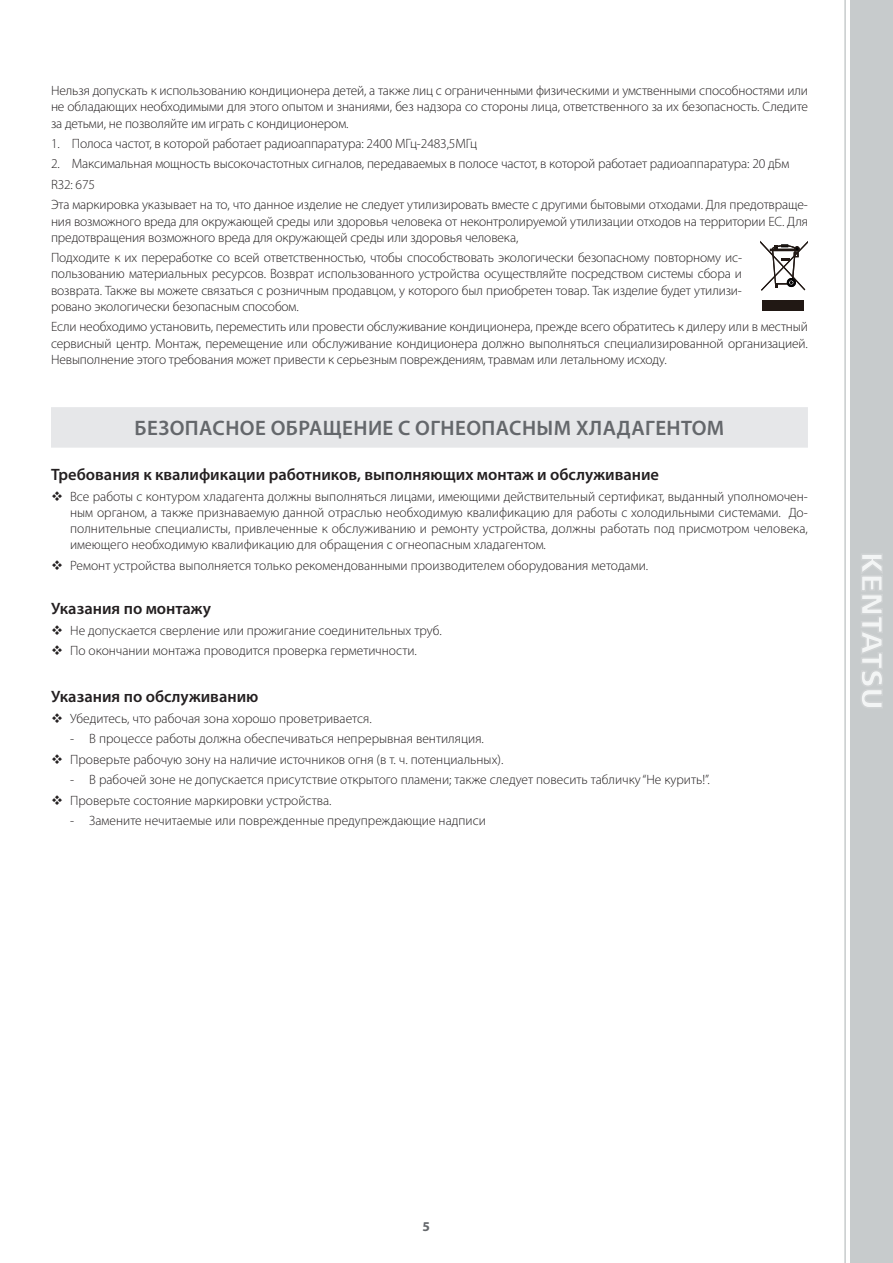
<style>
.page{position:relative;width:893px;height:1263px;background:#fff}
.page>*{position:absolute;margin:0;border:0;box-sizing:border-box;transform-origin:0 0}
.t1{font:600 21px "Myriad Pro";letter-spacing:.02em;color:#64676b}
.t2{font:600 16.5px "Myriad Pro";color:#231f20}
.t3{font:300 13.5px/16.2px "Myriad Pro";letter-spacing:-.005em;color:#231f20}
.t4{font:700 13.5px "Myriad Pro";color:#64676b}
</style>
<div class="page">
<div style="left:850px;top:0;width:43px;height:1263px;background:#c7cbcc"></div>
<hr style="left:844px;top:0;width:2px;height:1263px;background:#c7cbcc">
<svg style="left:861px;top:555px;width:21px;height:152px"></svg>
<div style="left:51px;top:407px;width:757px;height:41px;background:#e6e7e9"></div>
<div style="left:762px;top:300px;width:42px;height:10px;background:#211814"></div>
<svg style="left:760px;top:241px;width:48px;height:50px"></svg>
<p class="t3" style="left:51px;top:82px;width:758px;text-align:justify">Нельзя допускать к использованию кондиционера детей, а также лиц с ограниченными физическими и умственными способностями или не обладающих необходимыми для этого опытом и знаниями, без надзора со стороны лица, ответственного за их безопасность. Следите за детьми, не позволяйте им играть с кондиционером.</p>
<p class="t3" style="left:51px;top:135px;width:428px">1. Полоса частот, в которой работает радиоаппаратура: 2400 МГц-2483,5МГц</p>
<p class="t3" style="left:51px;top:154px;width:758px;line-height:20.4px">2. Максимальная мощность высокочастотных сигналов, передаваемых в полосе частот, в которой работает радиоаппаратура: 20 дБм<br>R32: 675<br>Эта маркировка указывает на то, что данное изделие не следует утилизировать вместе с другими бытовыми отходами. Для предотвраще-</p>
<p class="t3" style="left:51px;top:213px;width:758px">ния возможного вреда для окружающей среды или здоровья человека от неконтролируемой утилизации отходов на территории ЕС. Для предотвращения возможного вреда для окружающей среды или здоровья человека,</p>
<p class="t3" style="left:51px;top:250px;width:692px;text-align:justify">Подходите к их переработке со всей ответственностью, чтобы способствовать экологически безопасному повторному ис&shy;пользованию материальных ресурсов. Возврат использованного устройства осуществляйте посредством системы сбора и возврата. Также вы можете связаться с розничным продавцом, у которого был приобретен товар. Так изделие будет утилизи&shy;ровано экологически безопасным способом.</p>
<p class="t3" style="left:51px;top:319px;width:758px;text-align:justify">Если необходимо установить, переместить или провести обслуживание кондиционера, прежде всего обратитесь к дилеру или в местный сервисный центр. Монтаж, перемещение или обслуживание кондиционера должно выполняться специализированной организацией.<br>Невыполнение этого требования может привести к серьезным повреждениям, травмам или летальному исходу.</p>
<h1 class="t1" style="left:135px;top:414px;width:591px">БЕЗОПАСНОЕ ОБРАЩЕНИЕ С ОГНЕОПАСНЫМ ХЛАДАГЕНТОМ</h1>
<p class="t2" style="left:51px;top:464px;width:610px">Требования к квалификации работников, выполняющих монтаж и обслуживание</p>
<p class="t3" style="left:70px;top:488px;width:739px;text-align:justify">Все работы с контуром хладагента должны выполняться лицами, имеющими действительный сертификат, выданный уполномочен&shy;ным органом, а также признаваемую данной отраслью необходимую квалификацию для работы с холодильными системами. До&shy;полнительные специалисты, привлеченные к обслуживанию и ремонту устройства, должны работать под присмотром человека, имеющего необходимую квалификацию для обращения с огнеопасным хладагентом.</p>
<p class="t3" style="left:70px;top:557px;width:580px">Ремонт устройства выполняется только рекомендованными производителем оборудования методами.</p>
<p class="t2" style="left:51px;top:598px;width:161px">Указания по монтажу</p>
<p class="t3" style="left:70px;top:620px;width:373px;line-height:20.4px">Не допускается сверление или прожигание соединительных труб.<br>По окончании монтажа проводится проверка герметичности.</p>
<p class="t2" style="left:51px;top:686px;width:209px">Указания по обслуживанию</p>
<p class="t3" style="left:70px;top:710px;width:303px">Убедитесь, что рабочая зона хорошо проветривается.</p>
<p class="t3" style="left:70px;top:728px;width:435px;line-height:20.4px">- В процессе работы должна обеспечиваться непрерывная вентиляция.<br>Проверьте рабочую зону на наличие источников огня (в т. ч. потенциальных).</p>
<p class="t3" style="left:70px;top:769px;width:641px;line-height:20.4px">- В рабочей зоне не допускается присутствие открытого пламени; также следует повесить табличку “Не курить!”.<br>Проверьте состояние маркировки устройства.</p>
<p class="t3" style="left:70px;top:812px;width:417px">- Замените нечитаемые или поврежденные предупреждающие надписи</p>
<p class="t4" style="left:422px;top:1218px;width:9px">5</p>
</div>
